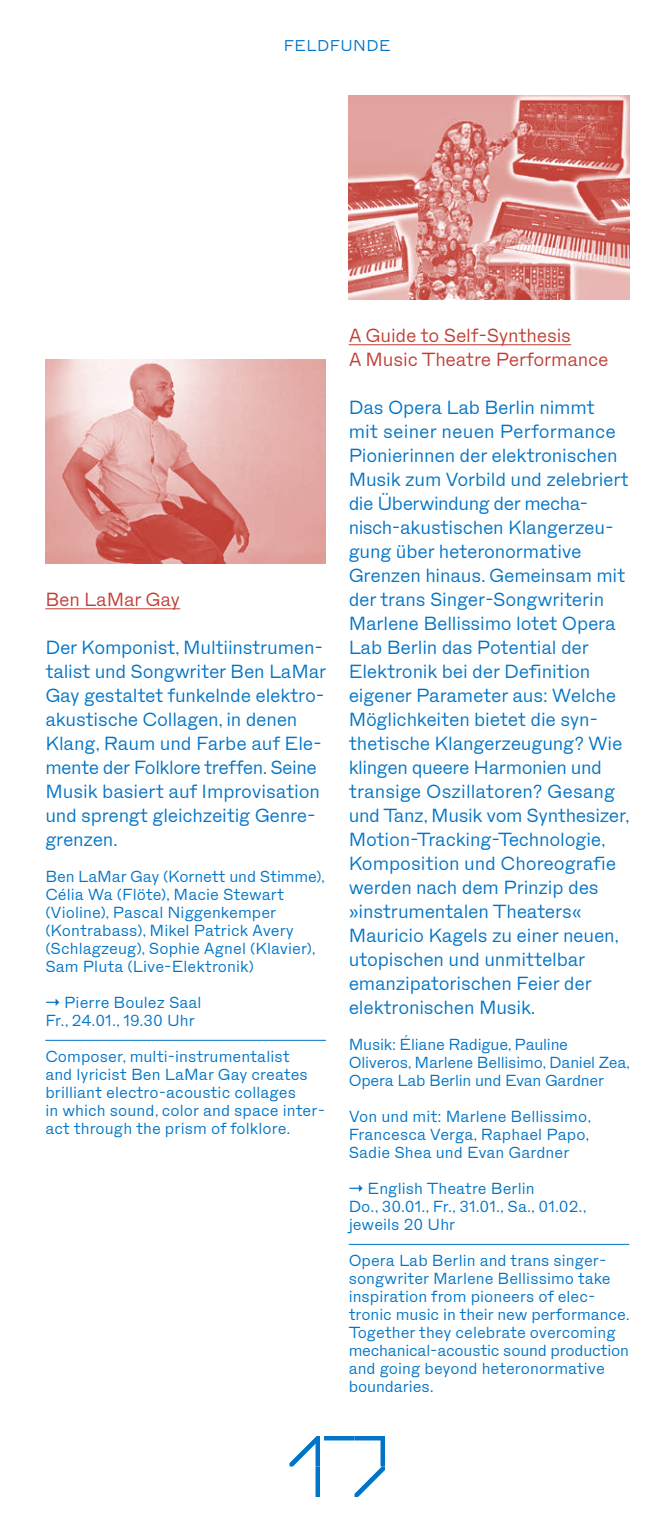
<style>
.page{position:relative;width:669px;height:1531px;background:#fff}
.page>*{position:absolute;margin:0;border:0;box-sizing:border-box;transform-origin:0 0}
.t1{font:300 92px "ABC Galapagos BC";color:#0074c7}
.t2{font:300 19px/24px "Lapidar";letter-spacing:-.01em;color:#0074c7}
.t3{font:300 19px/24px "Lapidar";letter-spacing:-.01em;color:#c13d33}
.t4{font:300 16px/18px "Lapidar";letter-spacing:.005em;color:#0074c7}
.t5{font:300 16px/18px "Lapidar";letter-spacing:-.015em;color:#0074c7}
.t6{font:300 15.6px "Lapidar";letter-spacing:.03em;color:#0074c7}
</style>
<div class="page">
<hr style="left:45px;top:608px;width:135px;height:1px;background:#c13d33">
<hr style="left:45px;top:1040px;width:281px;height:1px;background:#0074c7">
<hr style="left:349px;top:344px;width:222px;height:1px;background:#c13d33">
<hr style="left:349px;top:1244px;width:280px;height:1px;background:#0074c7">
<img style="left:45px;top:359px;width:281px;height:204px">
<img style="left:349px;top:95px;width:280px;height:204px">
<p class="t6" style="left:284px;top:36px;width:108px">FELDFUNDE</p>
<p class="t3" style="left:45px;top:587px;width:136px">Ben LaMar Gay</p>
<p class="t2" style="left:45px;top:635px;width:282px">Der Komponist, Multiinstrumen&shy;talist und Songwriter Ben LaMar<br>Gay gestaltet funkelnde elektro&shy;akustische Collagen, in denen<br>Klang, Raum und Farbe auf Ele&shy;mente der Folklore treffen. Seine<br>Musik basiert auf Improvisation und sprengt gleichzeitig Genre&shy;grenzen.</p>
<p class="t4" style="left:45px;top:867px;width:281px">Ben LaMar Gay (Kornett und Stimme), Célia Wa (Flöte), Macie Stewart (Violine), Pascal Niggenkemper (Kontrabass), Mikel Patrick Avery (Schlagzeug), Sophie Agnel (Klavier), Sam Pluta (Live-Elektronik)</p>
<p class="t4" style="left:45px;top:993px;width:158px">→ Pierre Boulez Saal<br>Fr., 24.01., 19.30 Uhr</p>
<p class="t4" style="left:45px;top:1047px;width:281px">Composer, multi-instrumentalist<br>and lyricist Ben LaMar Gay creates brilliant electro-acoustic collages<br>in which sound, color and space inter&shy;act through the prism of folklore.</p>
<p class="t3" style="left:349px;top:323px;width:261px">A Guide to Self-Synthesis<br>A Music Theatre Performance</p>
<p class="t2" style="left:349px;top:395px;width:283px">Das Opera Lab Berlin nimmt<br>mit seiner neuen Performance<br>Pionierinnen der elektronischen<br>Musik zum Vorbild und zelebriert die Überwindung der mecha&shy;nisch-akustischen Klangerzeu&shy;gung über heteronormative<br>Grenzen hinaus. Gemeinsam mit der trans Singer-Songwriterin<br>Marlene Bellissimo lotet Opera<br>Lab Berlin das Potential der<br>Elektronik bei der Definition eigener Parameter aus: Welche<br>Möglichkeiten bietet die syn&shy;thetische Klangerzeugung? Wie klingen queere Harmonien und transige Oszillatoren? Gesang und Tanz, Musik vom Synthesizer,<br>Motion-Tracking-Technologie,<br>Komposition und Choreografie werden nach dem Prinzip des »instrumentalen Theaters«<br>Mauricio Kagels zu einer neuen, utopischen und unmittelbar emanzipatorischen Feier der elektronischen Musik.</p>
<p class="t5" style="left:349px;top:1035px;width:283px">Musik: Éliane Radigue, Pauline<br>Oliveros, Marlene Bellisimo, Daniel Zea,<br>Opera Lab Berlin und Evan Gardner</p>
<p class="t4" style="left:349px;top:1107px;width:244px;text-align:justify">Von und mit: Marlene Bellissimo, Francesca Verga, Raphael Papo, Sadie Shea und Evan Gardner</p>
<p class="t4" style="left:349px;top:1179px;width:240px">→ English Theatre Berlin<br>Do., 30.01., Fr., 31.01., Sa., 01.02., jeweils 20 Uhr</p>
<p class="t4" style="left:349px;top:1251px;width:283px">Opera Lab Berlin and trans singer&shy;songwriter Marlene Bellissimo take inspiration from pioneers of elec&shy;tronic music in their new performance.<br>Together they celebrate overcoming mechanical-acoustic sound production and going beyond heteronormative boundaries.</p>
<h1 class="t1" style="left:289px;top:1405px;width:97px">17</h1>
</div>
